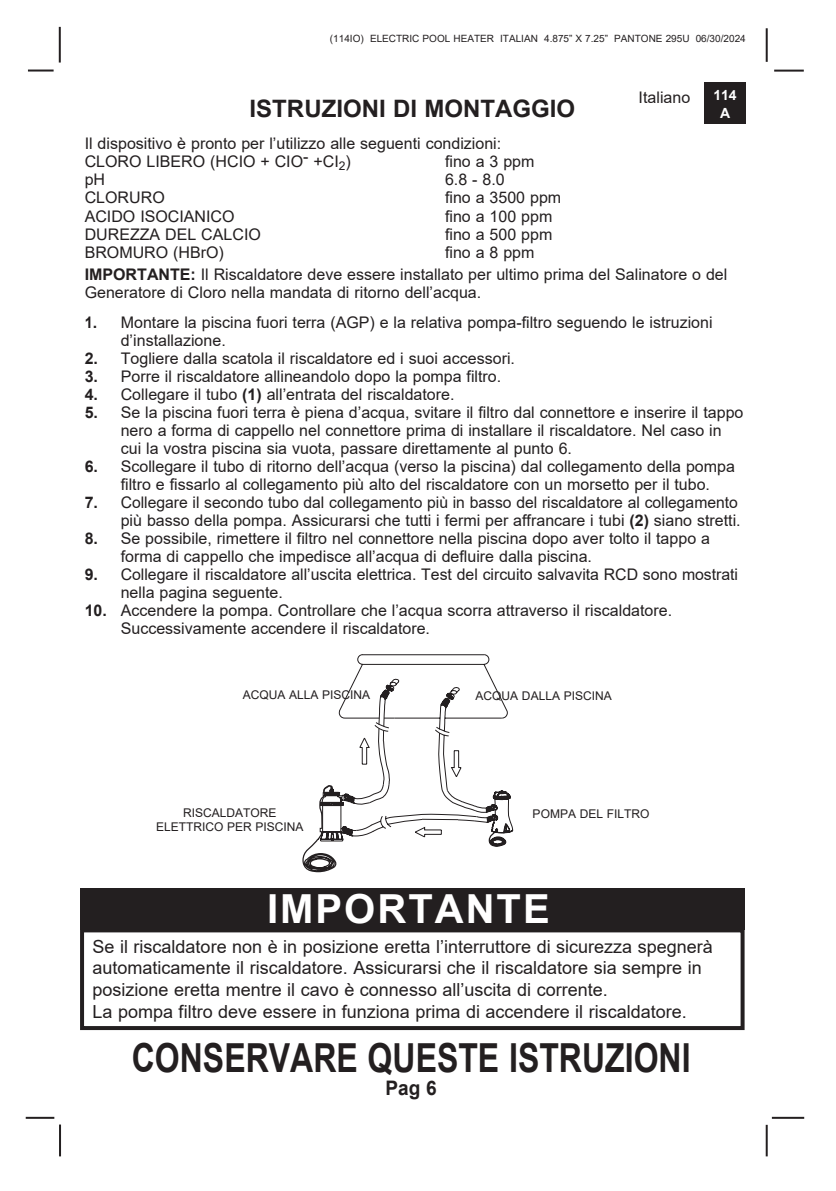
<style>
.page{position:relative;width:836px;height:1191px;background:#fff}
.page>*{position:absolute;margin:0;border:0;box-sizing:border-box;transform-origin:0 0}
.t1{font:700 40px "Arial";color:#231f20;scale:.8 1}
.t2{font:700 40px "Arial";letter-spacing:.05em;color:#fff}
.t3{font:700 24px "Arial";color:#231f20}
.t4{font:700 20px "Arial";color:#231f20;scale:.95 1}
.t5{font:18px "Arial";color:#231f20}
.t6{font:16px/18px "Arial";color:#231f20}
.t7{font:700 14px/18px "Arial";color:#fff;text-align:center}
.t8{font:12px "Arial";color:#231f20}
.t9{font:10px "Arial";color:#231f20}
.s1{font-weight:700}
</style>
<div class="page">
<hr style="left:771px;top:1116px;width:32px;height:2px;background:#231f20">
<hr style="left:773px;top:70px;width:30px;height:2px;background:#231f20">
<hr style="left:765px;top:28px;width:2px;height:34px;background:#231f20">
<hr style="left:765px;top:1124px;width:2px;height:32px;background:#231f20">
<hr style="left:28px;top:70px;width:26px;height:2px;background:#231f20">
<hr style="left:59px;top:27px;width:2px;height:36px;background:#231f20">
<hr style="left:59px;top:1124px;width:2px;height:32px;background:#231f20">
<hr style="left:26px;top:1116px;width:28px;height:2px;background:#231f20">
<div style="left:704px;top:83px;width:41px;height:41px;background:#231f20"></div>
<div style="left:80px;top:888px;width:664px;height:41px;background:#231f20"></div>
<div style="left:80px;top:928px;width:664px;height:102px;border:4px solid #231f20"></div>
<svg style="left:302px;top:654px;width:211px;height:218px"></svg>
<p class="t9" style="left:330px;top:31px;width:417px">(114IO) ELECTRIC POOL HEATER ITALIAN 4.875” X 7.25” PANTONE 295U 06/30/2024</p>
<p class="t3" style="left:249px;top:92px;width:327px">ISTRUZIONI DI MONTAGGIO</p>
<p class="t6" style="left:638px;top:89px;width:53px">Italiano</p>
<p class="t7" style="left:713px;top:86px;width:25px">114<br>A</p>
<p class="t6" style="left:85px;top:135px;width:418px">Il dispositivo è pronto per l’utilizzo alle seguenti condizioni:</p>
<p class="t6" style="left:85px;top:153px;width:267px">CLORO LIBERO (HCIO + CIO- +CI<sub>2</sub>)</p>
<p class="t6" style="left:445px;top:153px;width:91px">fino a 3 ppm</p>
<p class="t6" style="left:85px;top:171px;width:22px">pH</p>
<p class="t6" style="left:445px;top:171px;width:61px">6.8 - 8.0</p>
<p class="t6" style="left:85px;top:189px;width:81px">CLORURO</p>
<p class="t6" style="left:445px;top:189px;width:118px">fino a 3500 ppm</p>
<p class="t6" style="left:85px;top:207px;width:151px">ACIDO ISOCIANICO</p>
<p class="t6" style="left:445px;top:207px;width:109px">fino a 100 ppm</p>
<p class="t6" style="left:85px;top:225px;width:178px">DUREZZA DEL CALCIO</p>
<p class="t6" style="left:445px;top:225px;width:109px">fino a 500 ppm</p>
<p class="t6" style="left:85px;top:243px;width:141px">BROMURO (HBrO)</p>
<p class="t6" style="left:445px;top:243px;width:91px">fino a 8 ppm</p>
<p class="t6" style="left:85px;top:265px;width:644px"><span class="s1">IMPORTANTE:</span> Il Riscaldatore deve essere installato per ultimo prima del Salinatore o del</p>
<p class="t6" style="left:85px;top:283px;width:398px">Generatore di Cloro nella mandata di ritorno dell’acqua.</p>
<p class="t6" style="left:85px;top:313px;width:629px"><span class="s1">1.</span> Montare la piscina fuori terra (AGP) e la relativa pompa-filtro seguendo le istruzioni</p>
<p class="t6" style="left:121px;top:331px;width:106px">d’installazione.</p>
<p class="t6" style="left:85px;top:349px;width:431px"><span class="s1">2.</span> Togliere dalla scatola il riscaldatore ed i suoi accessori.</p>
<p class="t6" style="left:85px;top:367px;width:418px"><span class="s1">3.</span> Porre il riscaldatore allineandolo dopo la pompa filtro.</p>
<p class="t6" style="left:85px;top:385px;width:371px"><span class="s1">4.</span> Collegare il tubo <span class="s1">(1)</span> all’entrata del riscaldatore.</p>
<p class="t6" style="left:85px;top:403px;width:660px"><span class="s1">5.</span> Se la piscina fuori terra è piena d’acqua, svitare il filtro dal connettore e inserire il tappo</p>
<p class="t6" style="left:121px;top:421px;width:602px">nero a forma di cappello nel connettore prima di installare il riscaldatore. Nel caso in cui la vostra piscina sia vuota, passare direttamente al punto 6.</p>
<p class="t6" style="left:121px;top:457px;width:615px;text-indent:-36px"><span class="s1">6.</span> Scollegare il tubo di ritorno dell’acqua (verso la piscina) dal collegamento della pompa filtro e fissarlo al collegamento più alto del riscaldatore con un morsetto per il tubo.</p>
<p class="t6" style="left:85px;top:493px;width:657px;text-align:right"><span class="s1">7.</span> Collegare il secondo tubo dal collegamento più in basso del riscaldatore al collegamento più basso della pompa. Assicurarsi che tutti i fermi per affrancare i tubi <span class="s1">(2)</span> siano stretti.</p>
<p class="t6" style="left:85px;top:529px;width:626px"><span class="s1">8.</span> Se possibile, rimettere il filtro nel connettore nella piscina dopo aver tolto il tappo a</p>
<p class="t6" style="left:121px;top:547px;width:472px">forma di cappello che impedisce all’acqua di defluire dalla piscina.</p>
<p class="t6" style="left:121px;top:565px;width:618px;text-indent:-36px"><span class="s1">9.</span> Collegare il riscaldatore all’uscita elettrica. Test del circuito salvavita RCD sono mostrati nella pagina seguente.</p>
<p class="t6" style="left:85px;top:601px;width:588px"><span class="s1">10.</span> Accendere la pompa. Controllare che l’acqua scorra attraverso il riscaldatore.</p>
<p class="t6" style="left:121px;top:619px;width:311px">Successivamente accendere il riscaldatore.</p>
<p class="t8" style="left:242px;top:687px;width:129px">ACQUA ALLA PISCINA</p>
<p class="t8" style="left:475px;top:688px;width:138px">ACQUA DALLA PISCINA</p>
<p class="t8" style="left:183px;top:804px;width:95px">RISCALDATORE</p>
<p class="t8" style="left:532px;top:805px;width:118px">POMPA DEL FILTRO</p>
<p class="t8" style="left:156px;top:818px;width:149px">ELETTRICO PER PISCINA</p>
<p class="t2" style="left:267px;top:880px;width:284px">IMPORTANTE</p>
<p class="t5" style="left:92px;top:934px;width:621px">Se il riscaldatore non è in posizione eretta l’interruttore di sicurezza spegnerà</p>
<p class="t5" style="left:92px;top:955px;width:610px">automaticamente il riscaldatore. Assicurarsi che il riscaldatore sia sempre in</p>
<p class="t5" style="left:92px;top:977px;width:516px">posizione eretta mentre il cavo è connesso all’uscita di corrente.</p>
<p class="t5" style="left:92px;top:998px;width:595px">La pompa filtro deve essere in funziona prima di accendere il riscaldatore.</p>
<h1 class="t1" style="left:132px;top:1030px;width:699px">CONSERVARE QUESTE ISTRUZIONI</h1>
<p class="t4" style="left:385px;top:1074px;width:55px">Pag 6</p>
</div>
